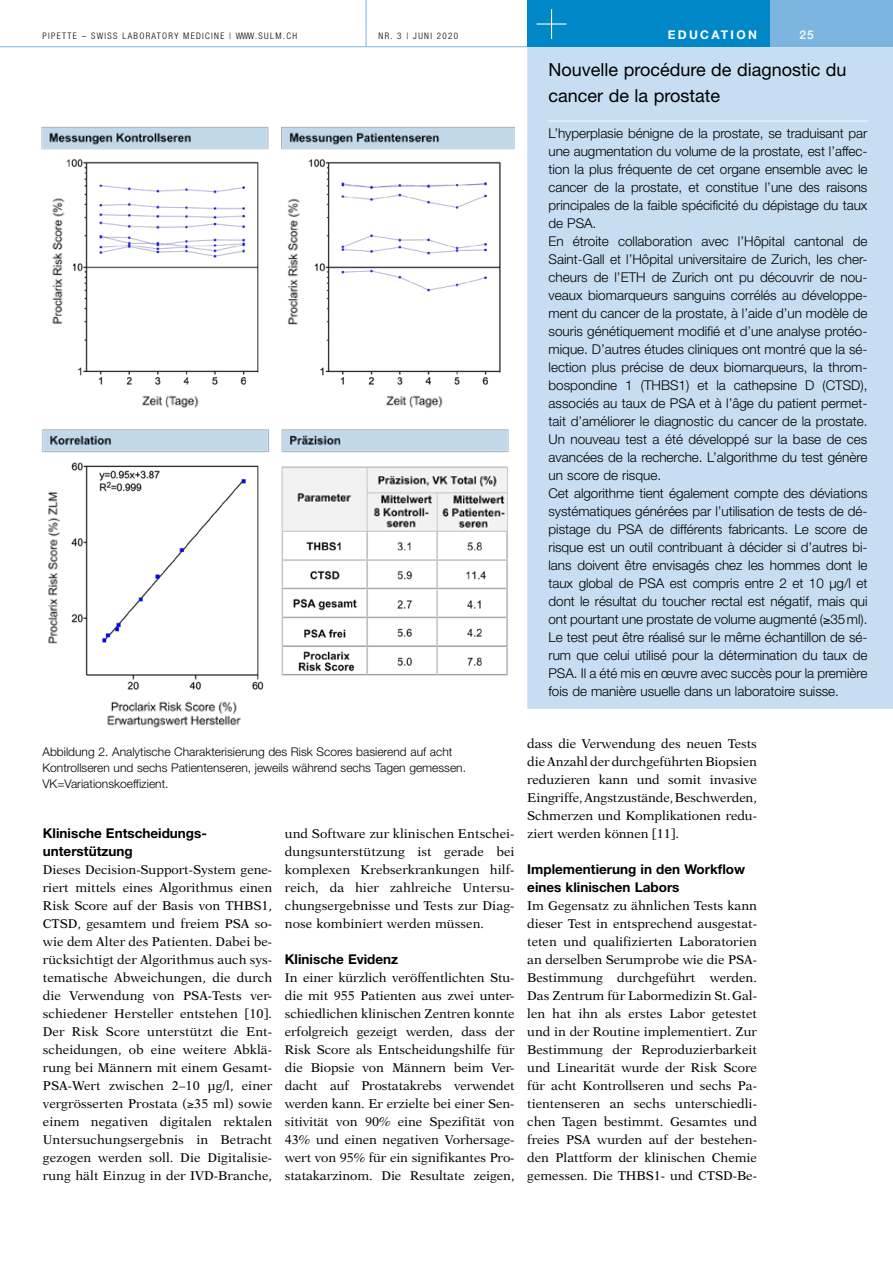
<style>
.page{position:relative;width:893px;height:1263px;background:#fff}
.page>*{position:absolute;margin:0;border:0;box-sizing:border-box;transform-origin:0 0}
.t1{font:18px/25.5px "Helvetica Neue";color:#000}
.t2{font:300 13.5px/18px "Helvetica Neue";letter-spacing:-.005em;color:#000}
.t3{font:700 13.5px/18px "Helvetica Neue";color:#000}
.t4{font:12.75px/18px "New Aster";color:#000;text-align:justify}
.t5{font:300 12px/15.8px "Helvetica Neue";color:#000}
.t6{font:700 12px "Helvetica Neue";letter-spacing:.19em;color:#fff}
.t7{font:500 12px "Helvetica Neue";color:#fff}
.t8{font:300 condensed 9px "Helvetica Neue";letter-spacing:.15em;color:#000}
</style>
<div class="page">
<hr style="left:0;top:46px;width:893px;height:1px;background:#7cb6e0">
<div style="left:527px;top:0;width:366px;height:47px;background:#7cb6e0"></div>
<div style="left:527px;top:0;width:243px;height:47px;background:#0087c7"></div>
<hr style="left:366px;top:0;width:1px;height:47px;background:#7cb6e0">
<hr style="left:537px;top:23px;width:29px;height:2px;background:#fff">
<hr style="left:551px;top:9px;width:1px;height:30px;background:#fff">
<div style="left:527px;top:47px;width:366px;height:662px;background:#c7def2"></div>
<img style="left:41px;top:126px;width:473px;height:564px">
<div style="left:72px;top:388px;width:430px;height:30px;background:#fff"></div>
<img style="left:386px;top:395px;width:57px;height:13px">
<img style="left:142px;top:395px;width:57px;height:13px">
<div style="left:43px;top:184px;width:29px;height:150px;background:#fff"></div>
<div style="left:279px;top:184px;width:29px;height:150px;background:#fff"></div>
<img style="left:288px;top:198px;width:12px;height:127px">
<img style="left:52px;top:198px;width:13px;height:126px">
<img style="left:107px;top:701px;width:134px;height:26px">
<div style="left:33px;top:472px;width:37px;height:184px;background:#fff"></div>
<img style="left:48px;top:491px;width:12px;height:153px">
<p class="t8" style="left:43px;top:30px;width:256px">PIPETTE – SWISS LABORATORY MEDICINE | WWW.SULM.CH</p>
<p class="t8" style="left:379px;top:30px;width:81px">NR. 3 | JUNI 2020</p>
<p class="t6" style="left:668px;top:27px;width:91px">EDUCATION</p>
<p class="t7" style="left:799px;top:27px;width:16px">25</p>
<h1 class="t1" style="left:549px;top:57px;width:300px">Nouvelle procédure de diagnostic du cancer de la prostate</h1>
<p class="t2" style="left:549px;top:124px;width:320px">L’hyperplasie bénigne de la prostate, se traduisant par une augmentation du volume de la prostate, est l’affec&shy;tion la plus fréquente de cet organe ensemble avec le cancer de la prostate, et constitue l’une des raisons principales de la faible spécificité du dépistage du taux de PSA.<br>En étroite collaboration avec l’Hôpital cantonal de Saint-Gall et l’Hôpital universitaire de Zurich, les cher&shy;cheurs de l’ETH de Zurich ont pu découvrir de nou&shy;veaux biomarqueurs sanguins corrélés au développe&shy;ment du cancer de la prostate, à l’aide d’un modèle de souris génétiquement modifié et d’une analyse protéo&shy;mique. D’autres études cliniques ont montré que la sé&shy;lection plus précise de deux biomarqueurs, la throm&shy;bospondine 1 (THBS1) et la cathepsine D (CTSD), associés au taux de PSA et à l’âge du patient permet&shy;tait d’améliorer le diagnostic du cancer de la prostate.<br>Un nouveau test a été développé sur la base de ces avancées de la recherche. L’algorithme du test génère un score de risque.<br>Cet algorithme tient également compte des déviations systématiques générées par l’utilisation de tests de dé&shy;pistage du PSA de différents fabricants. Le score de risque est un outil contribuant à décider si d’autres bi&shy;lans doivent être envisagés chez les hommes dont le taux global de PSA est compris entre 2 et 10 µg/l et dont le résultat du toucher rectal est négatif, mais qui ont pourtant une prostate de volume augmenté (≥35ml).<br>Le test peut être réalisé sur le même échantillon de sé&shy;rum que celui utilisé pour la détermination du taux de PSA. Il a été mis en œuvre avec succès pour la première fois de manière usuelle dans un laboratoire suisse.</p>
<p class="t5" style="left:43px;top:744px;width:425px">Abbildung 2. Analytische Charakterisierung des Risk Scores basierend auf acht<br>Kontrollseren und sechs Patientenseren, jeweils während sechs Tagen gemessen.<br>VK=Variationskoeffizient.</p>
<p class="t4" style="left:527px;top:735px;width:231px">dass die Verwendung des neuen Tests die Anzahl der durchgeführten Biopsien reduzieren kann und somit invasive Eingriffe, Angstzustände, Beschwerden, Schmerzen und Komplikationen redu&shy;ziert werden können [11].</p>
<p class="t3" style="left:527px;top:860px;width:219px">Implementierung in den Workflow eines klinischen Labors</p>
<p class="t4" style="left:527px;top:897px;width:231px">Im Gegensatz zu ähnlichen Tests kann dieser Test in entsprechend ausgestat&shy;teten und qualifizierten Laboratorien an derselben Serumprobe wie die PSA-Bestimmung durchgeführt werden.<br>Das Zentrum für Labormedizin St.Gal&shy;len hat ihn als erstes Labor getestet und in der Routine implementiert. Zur Bestimmung der Reproduzierbarkeit und Linearität wurde der Risk Score für acht Kontrollseren und sechs Pa&shy;tientenseren an sechs unterschiedli&shy;chen Tagen bestimmt. Gesamtes und freies PSA wurden auf der bestehen&shy;den Plattform der klinischen Chemie gemessen. Die THBS1- und CTSD-Be-</p>
<p class="t4" style="left:285px;top:825px;width:231px">und Software zur klinischen Entschei&shy;dungsunterstützung ist gerade bei komplexen Krebserkrankungen hilf&shy;reich, da hier zahlreiche Untersu&shy;chungsergebnisse und Tests zur Diag&shy;nose kombiniert werden müssen.</p>
<p class="t3" style="left:285px;top:950px;width:115px">Klinische Evidenz</p>
<p class="t4" style="left:285px;top:969px;width:231px">In einer kürzlich veröffentlichten Stu&shy;die mit 955 Patienten aus zwei unter&shy;schiedlichen klinischen Zentren konnte erfolgreich gezeigt werden, dass der Risk Score als Entscheidungshilfe für die Biopsie von Männern beim Ver&shy;dacht auf Prostatakrebs verwendet werden kann. Er erzielte bei einer Sen&shy;sitivität von 90% eine Spezifität von 43% und einen negativen Vorhersage&shy;wert von 95% für ein signifikantes Pro&shy;statakarzinom. Die Resultate zeigen,</p>
<p class="t3" style="left:43px;top:824px;width:166px">Klinische Entscheidungs&shy;unterstützung</p>
<p class="t4" style="left:43px;top:861px;width:231px">Dieses Decision-Support-System gene&shy;riert mittels eines Algorithmus einen Risk Score auf der Basis von THBS1, CTSD, gesamtem und freiem PSA so&shy;wie dem Alter des Patienten. Dabei be&shy;rücksichtigt der Algorithmus auch sys&shy;tematische Abweichungen, die durch die Verwendung von PSA-Tests ver&shy;schiedener Hersteller entstehen [10].<br>Der Risk Score unterstützt die Ent&shy;scheidungen, ob eine weitere Abklä&shy;rung bei Männern mit einem Gesamt-PSA-Wert zwischen 2–10 µg/l, einer vergrösserten Prostata (≥35 ml) sowie einem negativen digitalen rektalen Untersuchungsergebnis in Betracht gezogen werden soll. Die Digitalisie&shy;rung hält Einzug in der IVD-Branche,</p>
</div>
